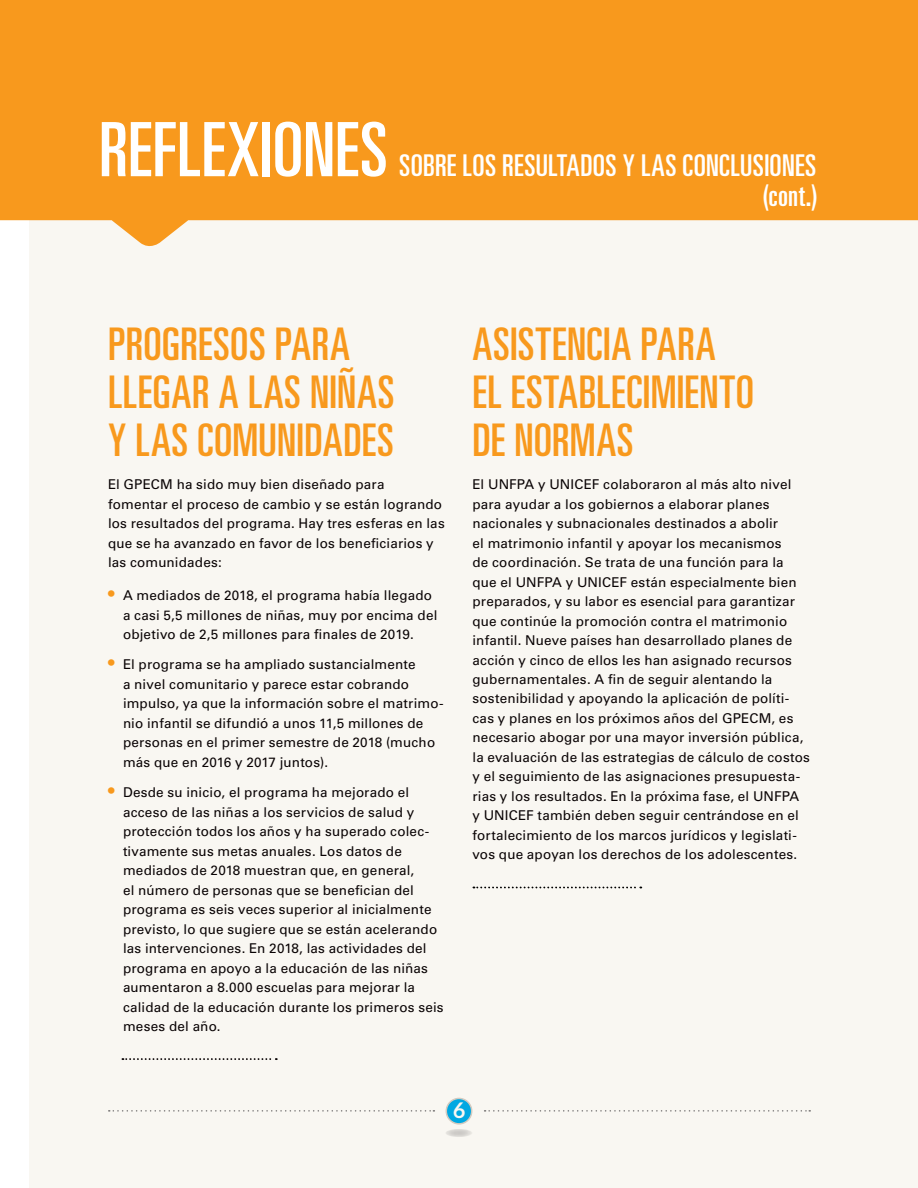
<style>
.page{position:relative;width:918px;height:1188px;background:#fff}
.page>*{position:absolute;margin:0;border:0;box-sizing:border-box;transform-origin:0 0}
.t1{font:ultra-condensed 75px "Univers LT Std";letter-spacing:.01em;color:#fff}
.t2{font:ultra-condensed 45px/48px "Univers LT Std";letter-spacing:.01em;color:#f8991d}
.t3{font:ultra-condensed 30px "Univers LT Std";letter-spacing:.01em;color:#fff}
.t4{font:700 21.6px "Aleo";color:#fff}
.t5{font:13.5px/19.5px "Univers LT Std";letter-spacing:.01em;color:#090304}
.s1{font-size:18px;color:#f8991d}
</style>
<div class="page">
<div style="left:29px;top:0;width:889px;height:1188px;background:#f9f7f2"></div>
<svg style="left:0;top:0;width:918px;height:247px;background:#f8a233"></svg>
<svg style="left:122px;top:1058px;width:155px;height:2px"></svg>
<svg style="left:473px;top:887px;width:168px;height:1px"></svg>
<h1 class="t1" style="left:99px;top:107px;width:290px">REFLEXIONES</h1>
<h3 class="t3" style="left:399px;top:148px;width:419px">SOBRE LOS RESULTADOS Y LAS CONCLUSIONES</h3>
<h3 class="t3" style="left:762px;top:178px;width:58px">(cont.)</h3>
<h2 class="t2" style="left:108px;top:320px;width:288px">PROGRESOS PARA<br>LLEGAR A LAS NIÑAS<br>Y LAS COMUNIDADES</h2>
<p class="t5" style="left:108px;top:475px;width:338px">El GPECM ha sido muy bien diseñado para fomentar el proceso de cambio y se están logrando los resultados del programa. Hay tres esferas en las que se ha avanzado en favor de los beneficiarios y las comunidades:</p>
<p class="t5" style="left:123px;top:586px;width:316px;text-indent:-15px"><span class="s1">•</span> A mediados de 2018, el programa había llegado a casi 5,5 millones de niñas, muy por encima del objetivo de 2,5 millones para finales de 2019.</p>
<p class="t5" style="left:123px;top:655px;width:322px;text-indent:-15px"><span class="s1">•</span> El programa se ha ampliado sustancialmente<br>a nivel comunitario y parece estar cobrando impulso, ya que la información sobre el matrimo&shy;nio infantil se difundió a unos 11,5 millones de personas en el primer semestre de 2018 (mucho más que en 2016 y 2017 juntos).</p>
<p class="t5" style="left:123px;top:783px;width:322px;text-indent:-15px"><span class="s1">•</span> Desde su inicio, el programa ha mejorado el acceso de las niñas a los servicios de salud y protección todos los años y ha superado colec&shy;tivamente sus metas anuales. Los datos de mediados de 2018 muestran que, en general,<br>el número de personas que se benefician del programa es seis veces superior al inicialmente previsto, lo que sugiere que se están acelerando las intervenciones. En 2018, las actividades del programa en apoyo a la educación de las niñas aumentaron a 8.000 escuelas para mejorar la calidad de la educación durante los primeros seis meses del año.</p>
<h2 class="t2" style="left:472px;top:320px;width:283px">ASISTENCIA PARA<br>EL ESTABLECIMIENTO<br>DE NORMAS</h2>
<p class="t5" style="left:472px;top:475px;width:339px">El UNFPA y UNICEF colaboraron al más alto nivel para ayudar a los gobiernos a elaborar planes nacionales y subnacionales destinados a abolir<br>el matrimonio infantil y apoyar los mecanismos<br>de coordinación. Se trata de una función para la que el UNFPA y UNICEF están especialmente bien preparados, y su labor es esencial para garantizar que continúe la promoción contra el matrimonio infantil. Nueve países han desarrollado planes de acción y cinco de ellos les han asignado recursos gubernamentales. A fin de seguir alentando la sostenibilidad y apoyando la aplicación de políti&shy;cas y planes en los próximos años del GPECM, es necesario abogar por una mayor inversión pública, la evaluación de las estrategias de cálculo de costos y el seguimiento de las asignaciones presupuesta&shy;rias y los resultados. En la próxima fase, el UNFPA y UNICEF también deben seguir centrándose en el fortalecimiento de los marcos jurídicos y legislati&shy;vos que apoyan los derechos de los adolescentes.</p>
<h3 class="t4" style="left:453px;top:1098px;width:13px">6</h3>
</div>
